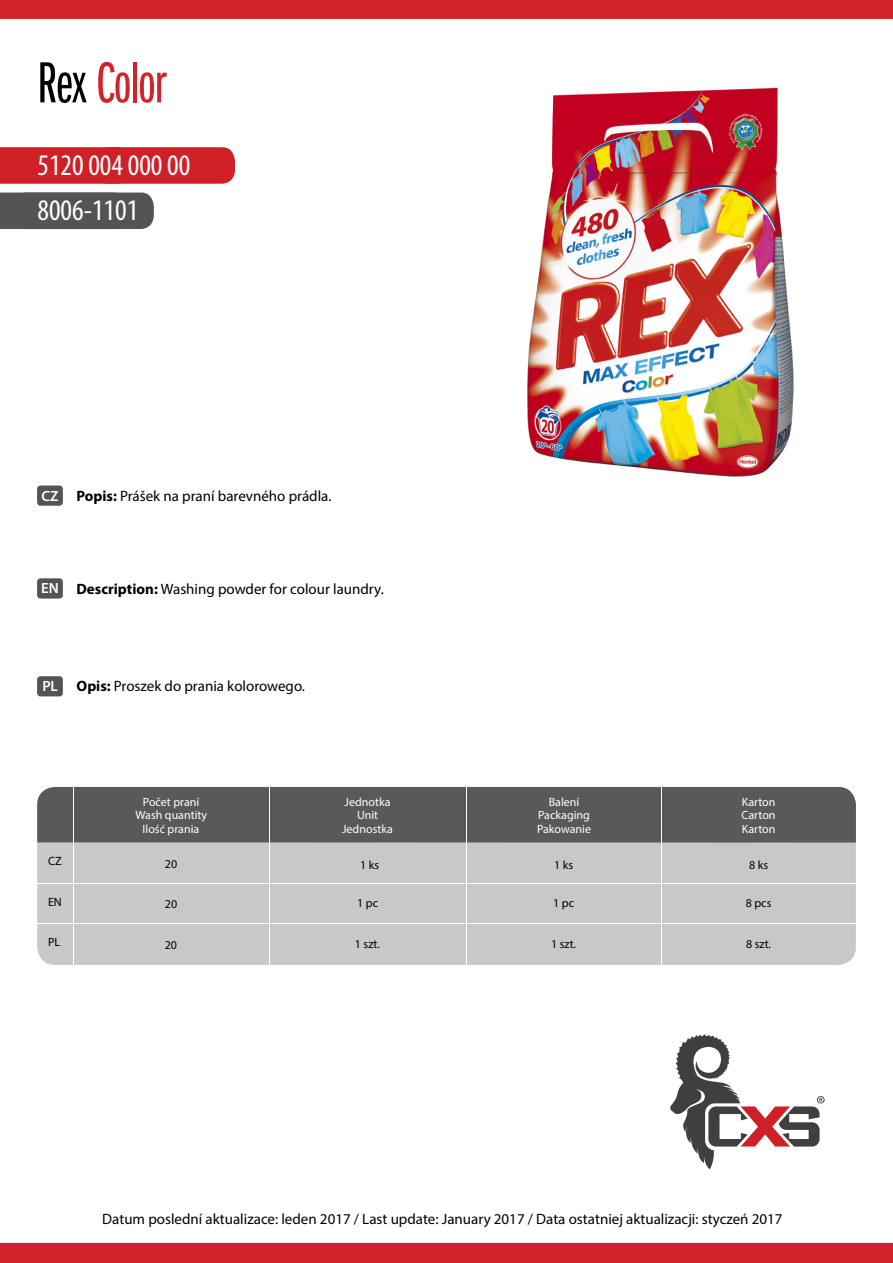
<style>
.page{position:relative;width:893px;height:1263px;background:#fff}
.page>*{position:absolute;margin:0;border:0;box-sizing:border-box;transform-origin:0 0}
.t1{font:60px "Franklin Got Itc DOT Boo Ext Com";letter-spacing:-.01em;color:#d2232a}
.t2{font:condensed 30px "Myriad Pro";color:#fff}
.t3{font:15px "Myriad Pro";color:#000}
.t4{font:600 14.85px "Myriad Pro";color:#fff}
.t5{font:12px "Myriad Pro";color:#fff}
.t6{font:12px "Myriad Pro";color:#000}
.s1{color:#000}
.s2{font-weight:700}
</style>
<div class="page">
<div style="left:0;top:147px;width:235px;height:37px;background:#cf2027"></div>
<img style="left:527px;top:87px;width:267px;height:390px">
<div style="left:0;top:193px;width:154px;height:36px;background:#545456"></div>
<svg style="left:670px;top:1034px;width:155px;height:135px"></svg>
<div style="left:37px;top:485px;width:26px;height:21px;background:#545456;border-radius:3px"></div>
<div style="left:37px;top:578px;width:26px;height:21px;background:#545456;border-radius:3px"></div>
<div style="left:37px;top:676px;width:26px;height:20px;background:#545456;border-radius:3px"></div>
<div style="left:0;top:0;width:893px;height:19px;background:#d2232a"></div>
<div style="left:0;top:1243px;width:893px;height:20px;background:#d2232a"></div>
<div style="left:37px;top:787px;width:819px;height:178px;background:#c7c8ca;border-radius:18px"></div>
<div style="left:37px;top:787px;width:819px;height:55px;background:#58595b"></div>
<hr style="left:37px;top:923px;width:819px;height:1px;background:#fff">
<hr style="left:37px;top:883px;width:819px;height:1px;background:#fff">
<hr style="left:73px;top:787px;width:1px;height:178px;background:#fff">
<hr style="left:661px;top:787px;width:1px;height:178px;background:#fff">
<hr style="left:466px;top:787px;width:1px;height:178px;background:#fff">
<hr style="left:269px;top:787px;width:1px;height:178px;background:#fff">
<h1 class="t1" style="left:37px;top:51px;width:130px"><span class="s1">Rex</span> Color</h1>
<h2 class="t2" style="left:38px;top:147px;width:154px">5120 004 000 00</h2>
<h2 class="t2" style="left:38px;top:192px;width:102px">8006-1101</h2>
<p class="t4" style="left:42px;top:486px;width:19px">CZ</p>
<p class="t3" style="left:77px;top:486px;width:257px"><span class="s2">Popis:</span> Prášek na praní barevného prádla.</p>
<p class="t4" style="left:41px;top:579px;width:19px">EN</p>
<p class="t3" style="left:77px;top:579px;width:309px"><span class="s2">Description:</span> Washing powder for colour laundry.</p>
<p class="t4" style="left:42px;top:677px;width:17px">PL</p>
<p class="t3" style="left:77px;top:677px;width:230px"><span class="s2">Opis:</span> Proszek do prania kolorowego.</p>
<p class="t5" style="left:143px;top:794px;width:58px">Počet praní</p>
<p class="t5" style="left:143px;top:821px;width:58px">Ilość prania</p>
<p class="t5" style="left:135px;top:808px;width:73px">Wash quantity</p>
<p class="t5" style="left:345px;top:794px;width:48px">Jednotka</p>
<p class="t5" style="left:342px;top:821px;width:52px">Jednostka</p>
<p class="t5" style="left:357px;top:808px;width:23px">Unit</p>
<p class="t5" style="left:549px;top:794px;width:32px">Balení</p>
<p class="t5" style="left:537px;top:821px;width:56px">Pakowanie</p>
<p class="t5" style="left:538px;top:808px;width:53px">Packaging</p>
<p class="t5" style="left:742px;top:794px;width:35px">Karton</p>
<p class="t5" style="left:742px;top:821px;width:35px">Karton</p>
<p class="t5" style="left:742px;top:808px;width:36px">Carton</p>
<p class="t6" style="left:48px;top:854px;width:15px">CZ</p>
<p class="t6" style="left:165px;top:856px;width:14px">20</p>
<p class="t6" style="left:749px;top:858px;width:21px">8 ks</p>
<p class="t6" style="left:360px;top:858px;width:21px">1 ks</p>
<p class="t6" style="left:554px;top:858px;width:21px">1 ks</p>
<p class="t6" style="left:48px;top:894px;width:15px">EN</p>
<p class="t6" style="left:165px;top:896px;width:14px">20</p>
<p class="t6" style="left:357px;top:896px;width:22px">1 pc</p>
<p class="t6" style="left:553px;top:896px;width:22px">1 pc</p>
<p class="t6" style="left:746px;top:896px;width:27px">8 pcs</p>
<p class="t6" style="left:48px;top:935px;width:14px">PL</p>
<p class="t6" style="left:165px;top:937px;width:14px">20</p>
<p class="t6" style="left:355px;top:937px;width:27px">1 szt.</p>
<p class="t6" style="left:551px;top:937px;width:27px">1 szt.</p>
<p class="t6" style="left:746px;top:937px;width:27px">8 szt.</p>
<p class="t3" style="left:102px;top:1209px;width:682px">Datum poslední aktualizace: leden 2017 / Last update: January 2017 / Data ostatniej aktualizacji: styczeń 2017</p>
</div>
